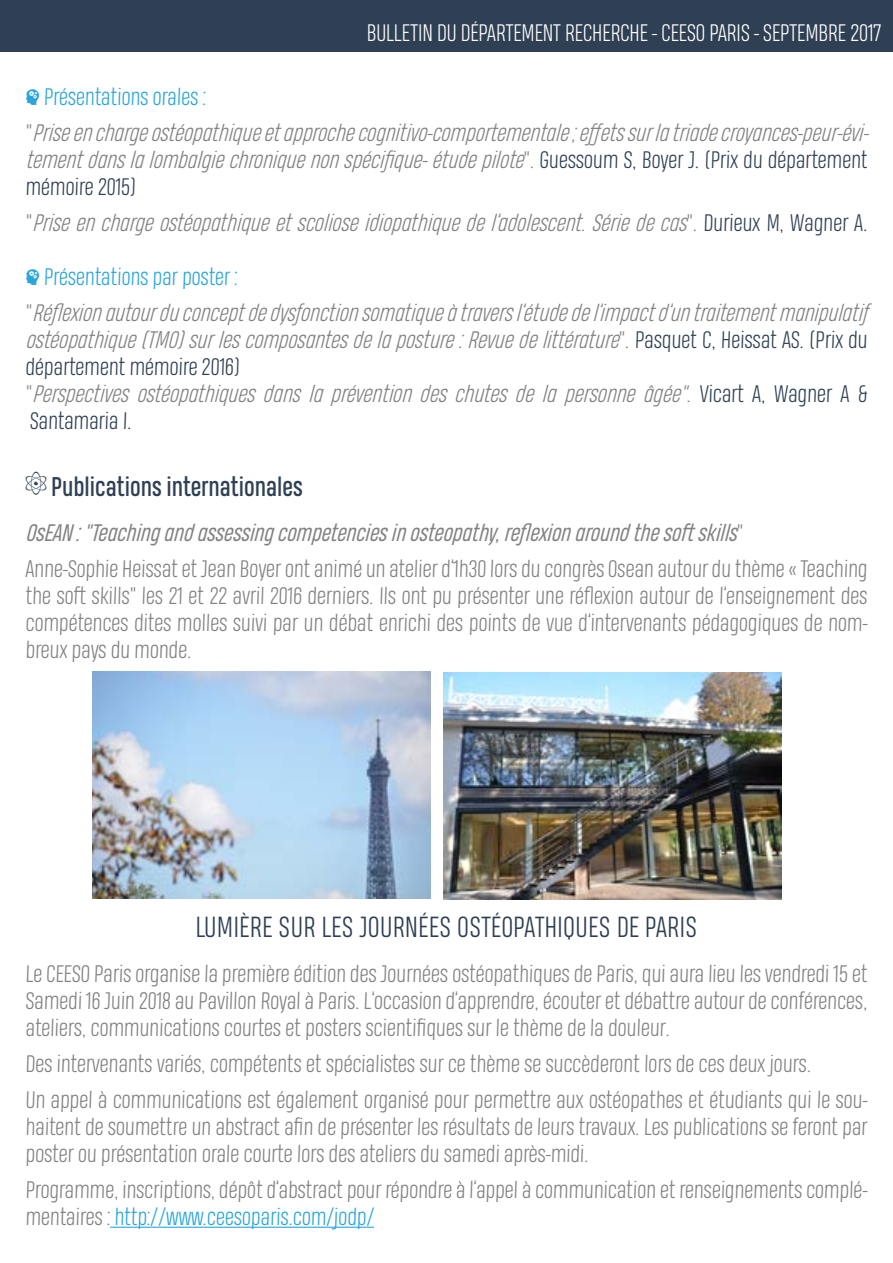
<style>
.page{position:relative;width:893px;height:1263px;background:#fff}
.page>*{position:absolute;margin:0;border:0;box-sizing:border-box;transform-origin:0 0}
.t1{font:300 30px "Heading Smallcase Pro";color:#2f4054}
.t2{font:25.5px "Heading Pro";color:#2f4054}
.t3{font:300 22.5px/27px "Heading Pro";color:#828282}
.t4{font:italic 300 22.5px/27px "Heading Pro";color:#828282}
.t5{font:300 22.5px "Heading Smallcase Pro";color:#fff}
.s1{font-style:normal;color:#2aa5d9}
.s2{font-style:normal}
.s3{font-style:normal;color:#2f4054}
.s4{font-family:"Science"}
.s5{font-weight:400;font-style:italic}
.s6{color:#2aa5d9}
</style>
<div class="page">
<div style="left:0;top:0;width:893px;height:51px;background:#2f4054"></div>
<hr style="left:110px;top:1227px;width:264px;height:1px;background:#2aa5d9">
<img style="left:92px;top:672px;width:339px;height:226px">
<img style="left:443px;top:673px;width:338px;height:226px">
<p class="t5" style="left:367px;top:20px;width:516px">BULLETIN DU DÉPARTEMENT RECHERCHE - CEESO PARIS - SEPTEMBRE 2017</p>
<p class="t4" style="left:26px;top:81px;width:845px;line-height:36px;text-indent:18px"><span class="s1">Présentations orales :<br></span><span class="s2">"</span>Prise en charge ostéopathique et approche cognitivo-comportementale ; effets sur la triade croyances-peur-évi-</p>
<p class="t4" style="left:26px;top:149px;width:844px">tement dans la lombalgie chronique non spécifique- étude pilote<span class="s2">".</span> <span class="s3">Guessoum S, Boyer J. (Prix du département mémoire 2015)</span></p>
<p class="t4" style="left:26px;top:212px;width:844px"><span class="s2">"</span>Prise en charge ostéopathique et scoliose idiopathique de l’adolescent. Série de cas<span class="s2">".</span> <span class="s3">Durieux M, Wagner A.</span></p>
<p class="t4" style="left:26px;top:261px;width:843px;line-height:36px;text-indent:18px"><span class="s1">Présentations par poster :<br></span><span class="s2">"</span>Réflexion autour du concept de dysfonction somatique à travers l’étude de l’impact d’un traitement manipulatif</p>
<p class="t4" style="left:26px;top:329px;width:844px">ostéopathique (TMO) sur les composantes de la posture : Revue de littérature<span class="s2">".</span> <span class="s3">Pasquet C, Heissat AS. (Prix du département mémoire 2016)<br></span><span class="s2">"</span>Perspectives ostéopathiques dans la prévention des chutes de la personne âgée"<span class="s2">.</span> <span class="s3">Vicart A, Wagner A &amp; Santamaria I.</span></p>
<p class="t2" style="left:26px;top:471px;width:279px"><span class="s4">z</span> Publications internationales</p>
<p class="t3" style="left:26px;top:517px;width:844px;line-height:36px"><span class="s5">OsEAN : "Teaching and assessing competencies in osteopathy, reflexion around the soft skills</span>"<br>Anne-Sophie Heissat et Jean Boyer ont animé un atelier d’1h30 lors du congrès Osean autour du thème « Teaching</p>
<p class="t3" style="left:26px;top:584px;width:844px;text-align:justify">the soft skills" les 21 et 22 avril 2016 derniers. Ils ont pu présenter une réflexion autour de l’enseignement des compétences dites molles suivi par un débat enrichi des points de vue d’intervenants pédagogiques de nom&shy;breux pays du monde.</p>
<h1 class="t1" style="left:195px;top:909px;width:504px">lumière sur les journées ostéopathiques de paris</h1>
<p class="t3" style="left:26px;top:962px;width:844px;text-align:justify">Le CEESO Paris organise la première édition des Journées ostéopathiques de Paris, qui aura lieu les vendredi 15 et Samedi 16 Juin 2018 au Pavillon Royal à Paris. L’occasion d’apprendre, écouter et débattre autour de conférences, ateliers, communications courtes et posters scientifiques sur le thème de la douleur.</p>
<p class="t3" style="left:26px;top:1048px;width:844px;line-height:36px">Des intervenants variés, compétents et spécialistes sur ce thème se succèderont lors de ces deux jours.<br>Un appel à communications est également organisé pour permettre aux ostéopathes et étudiants qui le sou-</p>
<p class="t3" style="left:26px;top:1115px;width:844px">haitent de soumettre un abstract afin de présenter les résultats de leurs travaux. Les publications se feront par poster ou présentation orale courte lors des ateliers du samedi après-midi.</p>
<p class="t3" style="left:26px;top:1178px;width:844px">Programme, inscriptions, dépôt d’abstract pour répondre à l’appel à communication et renseignements complé&shy;mentaires : <span class="s6">http://www.ceesoparis.com/jodp/</span></p>
</div>
